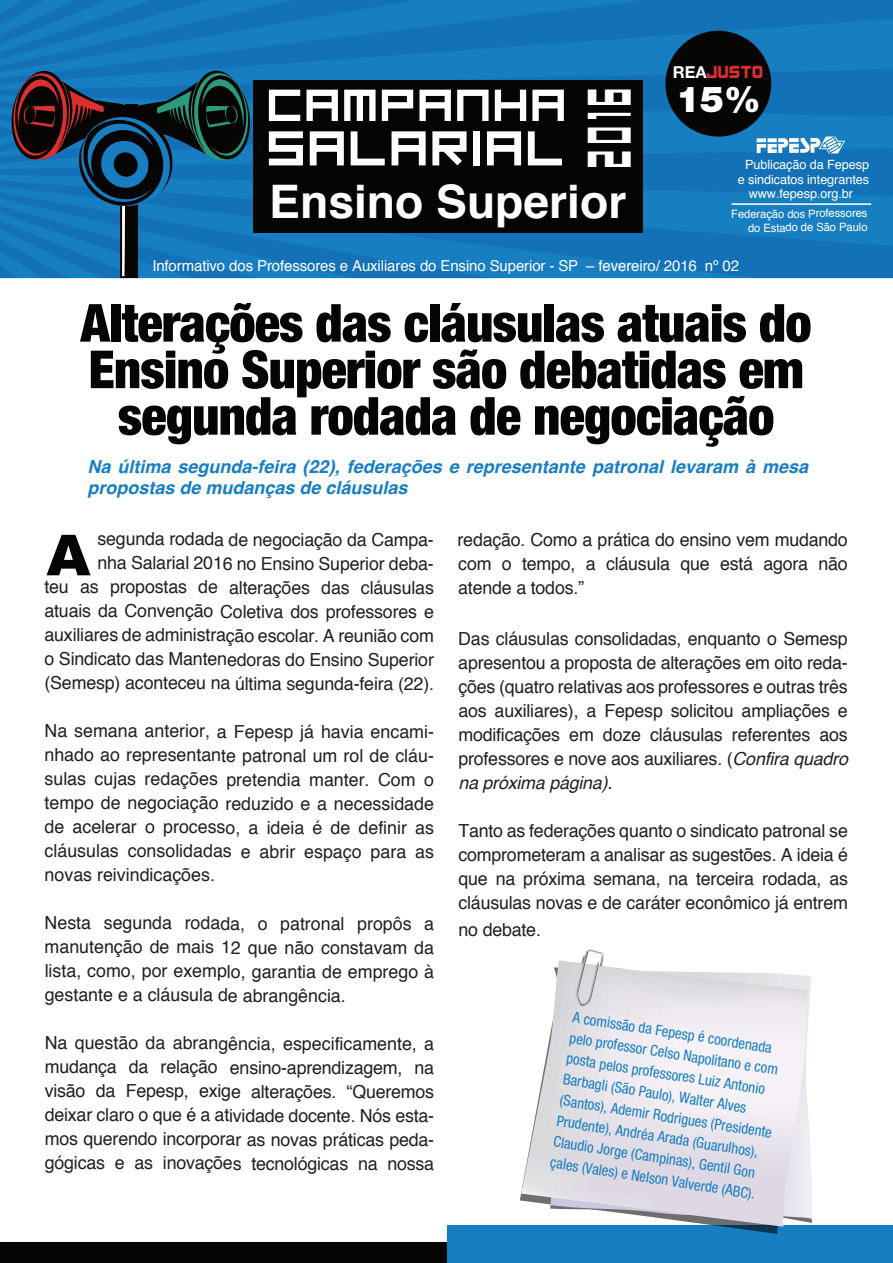
<style>
.page{position:relative;width:893px;height:1263px;background:#fff}
.page>*{position:absolute;margin:0;border:0;box-sizing:border-box;transform-origin:0 0}
.t1{font:68.7px "imagine font";color:#fff;scale:.36 1}
.t2{font:900 56.55px "Arial";color:#050504}
.t3{font:54.45px "imagine font";color:#fff}
.t4{font:900 condensed 52.5px/46.5px "Helvetica Neue LT Std";letter-spacing:-.015em;color:#050504;text-align:center}
.t5{font:50.1px "imagine font";color:#fff}
.t6{font:700 46.2px "Helvetica";color:#fff}
.t7{font:900 35.85px "Helvetica Neue LT Std";color:#fff}
.t8{font:18px/24px "Helvetica";letter-spacing:-.01em;color:#231f20;text-align:justify}
.t9{font:italic 700 18px/21px "Helvetica";color:#187ec2}
.t10{font:16.5px "Back In The USSRDL";color:#dc2f31}
.t11{font:condensed 15px/21px "Helvetica Neue LT Std";color:#187ec2}
.t12{font:15px "Helvetica";letter-spacing:-.01em;color:#fff}
.t13{font:12.75px/15.3px "Helvetica";letter-spacing:-.01em;color:#fff;text-align:center}
.t14{font:11.4px/13.6px "Helvetica";letter-spacing:-.02em;color:#fff;text-align:right}
.s1{font-family:"Helvetica Neue LT Std";font-weight:700;color:#fff}
.s2{font-style:italic}
</style>
<div class="page">
<div style="left:0;top:1242px;width:454px;height:21px;background:#050504"></div>
<div style="left:448px;top:1226px;width:445px;height:37px;background:#187ec2"></div>
<svg style="left:807px;top:976px;width:5px;height:242px"></svg>
<svg style="left:521px;top:960px;width:286px;height:267px"></svg>
<svg style="left:571px;top:949px;width:34px;height:73px"></svg>
<svg style="left:0;top:0;width:893px;height:278px;background:#12517e"></svg>
<p class="t10" style="left:673px;top:63px;width:93px"><span class="s1">REA</span>JUSTO</p>
<h3 class="t7" style="left:676px;top:78px;width:86px">15%</h3>
<h1 class="t1" style="left:588px;top:167px;width:225px;rotate:-90deg">2016</h1>
<h3 class="t6" style="left:269px;top:165px;width:359px">Ensino Superior</h3>
<p class="t13" style="left:749px;top:185px;width:106px">www.fepesp.org.br</p>
<h3 class="t5" style="left:269px;top:90px;width:303px">CAMPANHA</h3>
<h3 class="t3" style="left:269px;top:131px;width:301px">SALARIAL</h3>
<p class="t13" style="left:738px;top:156px;width:133px">Publicação da Fepesp e sindicatos integrantes</p>
<p class="t14" style="left:731px;top:206px;width:138px">Federação dos Professores do Estado de São Paulo</p>
<p class="t12" style="left:152px;top:256px;width:588px">Informativo dos Professores e Auxiliares do Ensino Superior - SP – fevereiro/ 2016 nº 02</p>
<h3 class="t4" style="left:81px;top:299px;width:732px">Alterações das cláusulas atuais do<br>Ensino Superior são debatidas em segunda rodada de negociação</h3>
<p class="t9" style="left:87px;top:456px;width:722px">Na última segunda-feira (22), federações e representante patronal levaram à mesa propostas de mudanças de cláusulas</p>
<p class="t8" style="left:44px;top:527px;width:391px;text-align:right">segunda rodada de negociação da Campa-<br>nha Salarial 2016 no Ensino Superior deba-<br>teu as propostas de alterações das cláusulas atuais da Convenção Coletiva dos professores e auxiliares de administração escolar. A reunião com o Sindicato das Mantenedoras do Ensino Superior (Semesp) aconteceu na última segunda-feira (22).</p>
<p class="t8" style="left:44px;top:719px;width:391px">Na semana anterior, a Fepesp já havia encami&shy;nhado ao representante patronal um rol de cláu&shy;sulas cujas redações pretendia manter. Com o tempo de negociação reduzido e a necessidade de acelerar o processo, a ideia é de definir as cláusulas consolidadas e abrir espaço para as novas reivindicações.</p>
<p class="t8" style="left:45px;top:911px;width:391px">Nesta segunda rodada, o patronal propôs a manutenção de mais 12 que não constavam da lista, como, por exemplo, garantia de emprego à gestante e a cláusula de abrangência.</p>
<p class="t8" style="left:45px;top:1031px;width:391px">Na questão da abrangência, especificamente, a mudança da relação ensino-aprendizagem, na visão da Fepesp, exige alterações. “Queremos deixar claro o que é a atividade docente. Nós esta&shy;mos querendo incorporar as novas práticas peda&shy;gógicas e as inovações tecnológicas na nossa</p>
<h2 class="t2" style="left:46px;top:514px;width:46px">A</h2>
<p class="t8" style="left:458px;top:527px;width:392px">redação. Como a prática do ensino vem mudando com o tempo, a cláusula que está agora não atende a todos.”</p>
<p class="t8" style="left:458px;top:626px;width:391px">Das cláusulas consolidadas, enquanto o Semesp apresentou a proposta de alterações em oito reda&shy;ções (quatro relativas aos professores e outras três aos auxiliares), a Fepesp solicitou ampliações e modificações em doze cláusulas referentes aos professores e nove aos auxiliares. (<span class="s2">Confira quadro na próxima página).</span></p>
<p class="t8" style="left:458px;top:818px;width:391px">Tanto as federações quanto o sindicato patronal se comprometeram a analisar as sugestões. A ideia é que na próxima semana, na terceira rodada, as cláusulas novas e de caráter econômico já entrem</p>
<p class="t8" style="left:458px;top:917px;width:84px">no debate.</p>
<p class="t11" style="left:575px;top:1006px;width:216px;rotate:9deg">A comissão da Fepesp é coordenada pelo professor Celso Napolitano e com posta pelos professores Luiz Antonio Barbagli (São Paulo), Walter Alves (Santos), Ademir Rodrigues (Presidente Prudente), Andréa Arada (Guarulhos), Claudio Jorge (Campinas), Gentil Gon çales (Vales) e Nelson Valverde (ABC).</p>
</div>
